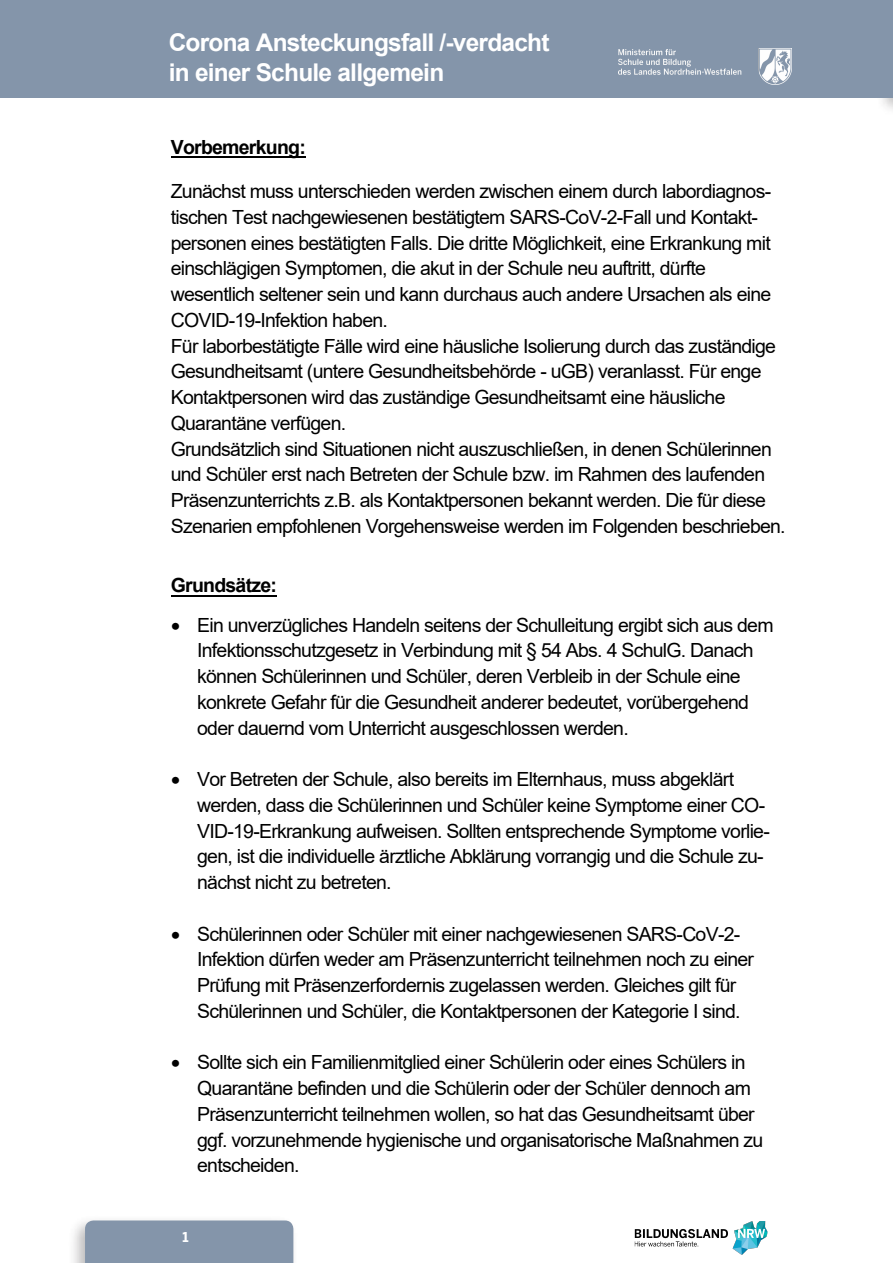
<style>
.page{position:relative;width:893px;height:1263px;background:#fff}
.page>*{position:absolute;margin:0;border:0;box-sizing:border-box;transform-origin:0 0}
.t1{font:700 24.45px/29.4px "Arial";letter-spacing:-.03em;color:#fff}
.t2{font:19.5px/25.8px "Arial";letter-spacing:-.04em;color:#000}
.t3{font:700 19.5px "Arial";letter-spacing:-.04em;color:#000}
.t4{font:700 13.5px "Benton Sans";color:#fff}
</style>
<div class="page">
<div style="left:67px;top:1215px;width:232px;height:48px;background:#231f20;opacity:.3"></div>
<div style="left:85px;top:1220px;width:208px;height:43px;background:#8495aa"></div>
<div style="left:875px;top:0;width:18px;height:116px;background:#231f20;opacity:.3"></div>
<div style="left:0;top:0;width:893px;height:98px;background:#8495aa"></div>
<img style="left:619px;top:49px;width:173px;height:35px">
<img style="left:635px;top:1221px;width:133px;height:33px">
<hr style="left:171px;top:595px;width:106px;height:1px;background:#000">
<hr style="left:171px;top:157px;width:134px;height:1px;background:#000">
<p class="t1" style="left:169px;top:28px;width:382px">Corona Ansteckungsfall /-verdacht in einer Schule allgemein</p>
<p class="t3" style="left:171px;top:133px;width:137px">Vorbemerkung:</p>
<p class="t2" style="left:171px;top:178px;width:616px">Zunächst muss unterschieden werden zwischen einem durch labordiagnos&shy;tischen Test nachgewiesenen bestätigtem SARS-CoV-2-Fall und Kontakt&shy;personen eines bestätigten Falls. Die dritte Möglichkeit, eine Erkrankung mit einschlägigen Symptomen, die akut in der Schule neu auftritt, dürfte wesentlich seltener sein und kann durchaus auch andere Ursachen als eine COVID-19-Infektion haben.<br>Für laborbestätigte Fälle wird eine häusliche Isolierung durch das zuständige Gesundheitsamt (untere Gesundheitsbehörde - uGB) veranlasst. Für enge Kontaktpersonen wird das zuständige Gesundheitsamt eine häusliche Quarantäne verfügen.<br>Grundsätzlich sind Situationen nicht auszuschließen, in denen Schülerinnen und Schüler erst nach Betreten der Schule bzw. im Rahmen des laufenden Präsenzunterrichts z.B. als Kontaktpersonen bekannt werden. Die für diese Szenarien empfohlenen Vorgehensweise werden im Folgenden beschrieben.</p>
<p class="t3" style="left:171px;top:572px;width:108px">Grundsätze:</p>
<p class="t2" style="left:197px;top:612px;width:578px;text-indent:-26px">• Ein unverzügliches Handeln seitens der Schulleitung ergibt sich aus dem Infektionsschutzgesetz in Verbindung mit § 54 Abs. 4 SchulG. Danach können Schülerinnen und Schüler, deren Verbleib in der Schule eine konkrete Gefahr für die Gesundheit anderer bedeutet, vorübergehend oder dauernd vom Unterricht ausgeschlossen werden.</p>
<p class="t2" style="left:197px;top:766px;width:574px;text-indent:-26px">• Vor Betreten der Schule, also bereits im Elternhaus, muss abgeklärt werden, dass die Schülerinnen und Schüler keine Symptome einer CO-VID-19-Erkrankung aufweisen. Sollten entsprechende Symptome vorlie&shy;gen, ist die individuelle ärztliche Abklärung vorrangig und die Schule zu&shy;nächst nicht zu betreten.</p>
<p class="t2" style="left:197px;top:921px;width:558px;text-indent:-26px">• Schülerinnen oder Schüler mit einer nachgewiesenen SARS-CoV-2- Infektion dürfen weder am Präsenzunterricht teilnehmen noch zu einer Prüfung mit Präsenzerfordernis zugelassen werden. Gleiches gilt für Schülerinnen und Schüler, die Kontaktpersonen der Kategorie I sind.</p>
<p class="t2" style="left:197px;top:1049px;width:568px;text-indent:-26px">• Sollte sich ein Familienmitglied einer Schülerin oder eines Schülers in Quarantäne befinden und die Schülerin oder der Schüler dennoch am Präsenzunterricht teilnehmen wollen, so hat das Gesundheitsamt über ggf. vorzunehmende hygienische und organisatorische Maßnahmen zu entscheiden.</p>
<p class="t4" style="left:182px;top:1229px;width:8px">1</p>
</div>
